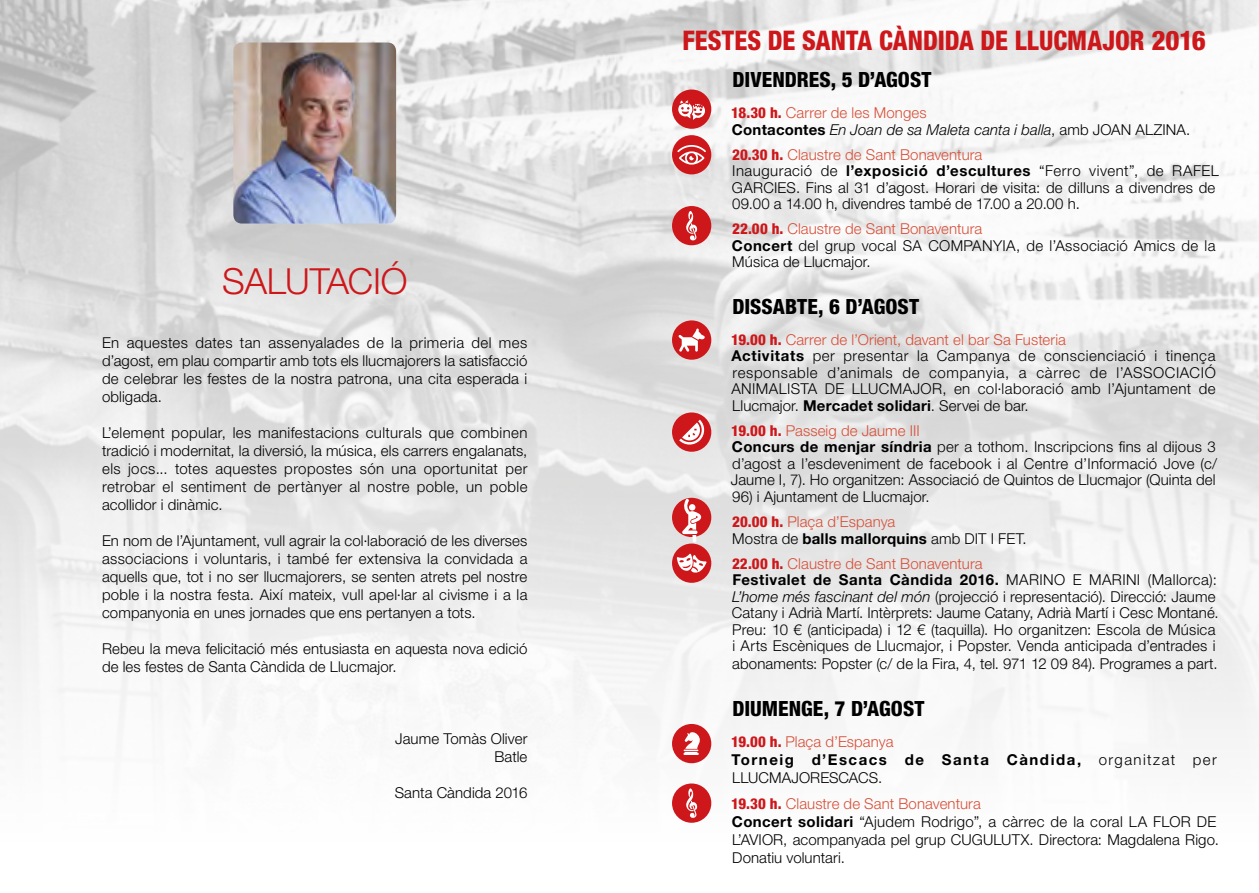
<style>
.page{position:relative;width:1259px;height:893px;background:#fff}
.page>*{position:absolute;margin:0;border:0;box-sizing:border-box;transform-origin:0 0}
.t1{font:300 36px "Helvetica Neue LT Std";letter-spacing:-.01em;color:#cd171a}
.H3_LUGAR{font:800 condensed 27px "Helvetica Neue LT Std";color:#cd171a;scale:.95 1}
.FECHA{font:800 condensed 21px "Helvetica Neue LT Std";color:#000}
.txt{font:300 15px/18px "Helvetica Neue LT Std";letter-spacing:.01em;color:#000}
.lugar{font:300 15px "Helvetica Neue LT Std";letter-spacing:.005em;color:#d74f38}
.txt-2{font:700 15px/18px "Helvetica Neue LT Std";letter-spacing:.105em;color:#000}
.txt-3{font:italic 300 15px "Helvetica Neue LT Std";letter-spacing:.005em;color:#000}
.s1{font-weight:800;font-stretch:condensed;color:#cd171a}
.s2{font-weight:700;font-style:normal}
.s3{font-style:normal}
.s4{font-weight:700}
.s5{font-style:italic}
.s6{font-weight:300}
</style>
<div class="page">
<img style="left:0;top:0;width:1259px;height:823px">
<div style="left:672px;top:783px;width:39px;height:40px;background:#cd171a;border-radius:50%"></div>
<svg style="left:686px;top:788px;width:11px;height:30px"></svg>
<div style="left:672px;top:206px;width:39px;height:39px;background:#cd171a;border-radius:50%"></div>
<svg style="left:686px;top:211px;width:11px;height:29px"></svg>
<img style="left:233px;top:43px;width:163px;height:181px">
<div style="left:672px;top:498px;width:39px;height:39px;background:#cd171a;border-radius:50%"></div>
<svg style="left:682px;top:498px;width:19px;height:45px"></svg>
<div style="left:672px;top:89px;width:39px;height:40px;background:#cd171a;border-radius:50%"></div>
<svg style="left:678px;top:100px;width:27px;height:20px"></svg>
<div style="left:672px;top:412px;width:39px;height:40px;background:#cd171a;border-radius:50%"></div>
<svg style="left:679px;top:420px;width:26px;height:25px"></svg>
<div style="left:672px;top:724px;width:39px;height:39px;background:#cd171a;border-radius:50%"></div>
<svg style="left:683px;top:732px;width:17px;height:23px"></svg>
<div style="left:672px;top:135px;width:39px;height:39px;background:#cd171a;border-radius:50%"></div>
<svg style="left:677px;top:145px;width:29px;height:20px"></svg>
<div style="left:672px;top:320px;width:39px;height:40px;background:#cd171a;border-radius:50%"></div>
<svg style="left:678px;top:328px;width:27px;height:24px"></svg>
<div style="left:672px;top:543px;width:39px;height:40px;background:#cd171a;border-radius:50%"></div>
<svg style="left:677px;top:554px;width:29px;height:19px"></svg>
<h3 class="t1" style="left:222px;top:259px;width:187px">SALUTACIÓ</h3>
<p class="txt" style="left:102px;top:334px;width:427px;text-align:justify">En aquestes dates tan assenyalades de la primeria del mes d’agost, em plau compartir amb tots els llucmajorers la satisfacció de celebrar les festes de la nostra patrona, una cita esperada i obligada.</p>
<p class="txt" style="left:102px;top:424px;width:427px;text-align:justify">L’element popular, les manifestacions culturals que combinen tradició i modernitat, la diversió, la música, els carrers engalanats, els jocs... totes aquestes propostes són una oportunitat per retrobar el sentiment de pertànyer al nostre poble, un poble acollidor i dinàmic.</p>
<p class="txt" style="left:102px;top:532px;width:427px;text-align:justify">En nom de l’Ajuntament, vull agrair la col·laboració de les diverses associacions i voluntaris, i també fer extensiva la convidada a aquells que, tot i no ser llucmajorers, se senten atrets pel nostre poble i la nostra festa. Així mateix, vull apel·lar al civisme i a la companyonia en unes jornades que ens pertanyen a tots.</p>
<p class="txt" style="left:102px;top:640px;width:427px">Rebeu la meva felicitació més entusiasta en aquesta nova edició de les festes de Santa Càndida de Llucmajor.</p>
<p class="txt" style="left:395px;top:730px;width:134px">Jaume Tomàs Oliver</p>
<p class="txt" style="left:494px;top:748px;width:34px">Batle</p>
<p class="txt" style="left:395px;top:784px;width:134px">Santa Càndida 2016</p>
<p class="H3_LUGAR" style="left:682px;top:24px;width:552px">FESTES DE SANTA CÀNDIDA DE LLUCMAJOR 2016</p>
<p class="FECHA" style="left:732px;top:67px;width:201px">DIVENDRES, 5 D’AGOST</p>
<p class="lugar" style="left:731px;top:104px;width:197px"><span class="s1">18.30 h.</span> Carrer de les Monges</p>
<p class="txt-3" style="left:732px;top:120px;width:460px"><span class="s2">Contacontes</span> En Joan de sa Maleta canta i balla<span class="s3">, amb JOAN ALZINA.</span></p>
<p class="lugar" style="left:732px;top:145px;width:252px"><span class="s1">20.30 h.</span> Claustre de Sant Bonaventura</p>
<p class="txt" style="left:732px;top:162px;width:488px;line-height:16.5px">Inauguració de <span class="s4">l’exposició d’escultures</span> “Ferro vivent”, de RAFEL<br>GARCIES. Fins al 31 d’agost. Horari de visita: de dilluns a divendres de<br>09.00 a 14.00 h, divendres també de 17.00 a 20.00 h.</p>
<p class="lugar" style="left:732px;top:220px;width:252px"><span class="s1">22.00 h.</span> Claustre de Sant Bonaventura</p>
<p class="txt" style="left:732px;top:237px;width:485px;line-height:16.5px"><span class="s4">Concert</span> del grup vocal SA COMPANYIA, de l’Associació Amics de la<br>Música de Llucmajor.</p>
<p class="FECHA" style="left:732px;top:293px;width:188px">DISSABTE, 6 D’AGOST</p>
<p class="lugar" style="left:731px;top:330px;width:336px"><span class="s1">19.00 h.</span> Carrer de l’Orient, davant el bar Sa Fusteria</p>
<p class="txt" style="left:731px;top:347px;width:486px;line-height:16.5px;text-align:justify"><span class="s4">Activitats</span> per presentar la Campanya de conscienciació i tinença responsable d’animals de companyia, a càrrec de l’ASSOCIACIÓ ANIMALISTA DE LLUCMAJOR, en col·laboració amb l’Ajuntament de Llucmajor. <span class="s4">Mercadet solidari</span>. Servei de bar.</p>
<p class="lugar" style="left:731px;top:421px;width:190px"><span class="s1">19.00 h.</span> Passeig de Jaume III</p>
<p class="txt" style="left:731px;top:438px;width:488px;line-height:16.5px;text-align:justify"><span class="s4">Concurs de menjar síndria</span> per a tothom. Inscripcions fins al dijous 3 d’agost a l’esdeveniment de facebook i al Centre d’Informació Jove (c/ Jaume I, 7). Ho organitzen: Associació de Quintos de Llucmajor (Quinta del</p>
<p class="txt" style="left:732px;top:487px;width:199px">96) i Ajuntament de Llucmajor.</p>
<p class="lugar" style="left:732px;top:512px;width:165px"><span class="s1">20.00 h.</span> Plaça d’Espanya</p>
<p class="txt" style="left:732px;top:529px;width:296px">Mostra de <span class="s4">balls mallorquins</span> amb DIT I FET.</p>
<p class="lugar" style="left:732px;top:554px;width:252px"><span class="s1">22.00 h.</span> Claustre de Sant Bonaventura</p>
<p class="txt" style="left:732px;top:571px;width:488px;line-height:16.5px"><span class="s4">Festivalet de Santa Càndida 2016.</span> MARINO E MARINI (Mallorca):<br><span class="s5">L’home més fascinant del món</span> (projecció i representació). Direcció: Jaume Catany i Adrià Martí. Intèrprets: Jaume Catany, Adrià Martí i Cesc Montané.<br>Preu: 10 € (anticipada) i 12 € (taquilla). Ho organitzen: Escola de Música i Arts Escèniques de Llucmajor, i Popster. Venda anticipada d’entrades i</p>
<p class="txt" style="left:732px;top:655px;width:487px">abonaments: Popster (c/ de la Fira, 4, tel. 971 12 09 84). Programes a part.</p>
<p class="FECHA" style="left:732px;top:695px;width:194px">DIUMENGE, 7 D’AGOST</p>
<p class="lugar" style="left:731px;top:732px;width:164px"><span class="s1">19.00 h.</span> Plaça d’Espanya</p>
<p class="txt-2" style="left:731px;top:750px;width:487px">Torneig d’Escacs de Santa Càndida, <span class="s6">organitzat per<br>LLUCMAJORESCACS.</span></p>
<p class="lugar" style="left:731px;top:795px;width:251px"><span class="s1">19.30 h.</span> Claustre de Sant Bonaventura</p>
<p class="txt" style="left:732px;top:812px;width:488px"><span class="s4">Concert solidari</span> “Ajudem Rodrigo”, a càrrec de la coral LA FLOR DE<br>L’AVIOR, acompanyada pel grup CUGULUTX. Directora: Magdalena Rigo.<br>Donatiu voluntari.</p>
</div>
